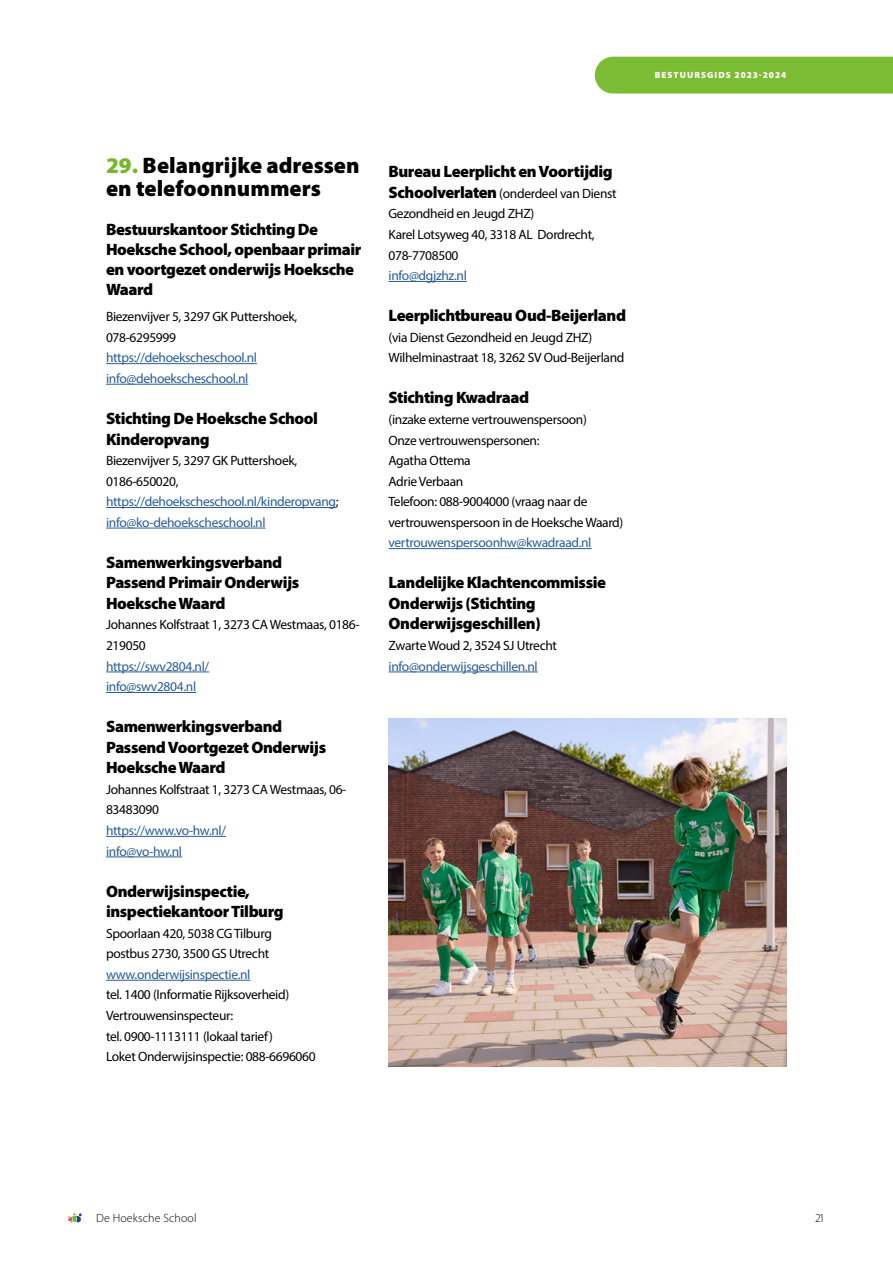
<style>
.page{position:relative;width:893px;height:1263px;background:#fff}
.page>*{position:absolute;margin:0;border:0;box-sizing:border-box;transform-origin:0 0}
.t1{font:900 22.5px/22.5px "Myriad Pro";color:#000}
.t2{font:900 16.5px/20.5px "Myriad Pro";letter-spacing:-.025em;color:#000}
.t3{font:13.5px/20.5px "Myriad Pro";letter-spacing:-.025em;color:#000}
.t4{font:13.5px/20.5px "Myriad Pro";letter-spacing:-.025em;color:#275b9b}
.t5{font:300 12px "Myriad Pro";letter-spacing:.01em;color:#000}
.t6{font:900 9px "Myriad Pro";letter-spacing:.12em;color:#fff}
.s1{color:#76b82a}
.s2{color:#000}
.s3{font-weight:900;font-size:16.5px}
</style>
<div class="page">
<svg style="left:68px;top:1213px;width:14px;height:10px"></svg>
<div style="left:595px;top:57px;width:298px;height:37px;background:#7cbb34"></div>
<hr style="left:106px;top:363px;width:151px;height:1px;background:#275b9b">
<hr style="left:106px;top:384px;width:142px;height:1px;background:#275b9b">
<hr style="left:106px;top:507px;width:230px;height:1px;background:#275b9b">
<hr style="left:106px;top:528px;width:160px;height:1px;background:#275b9b">
<hr style="left:106px;top:672px;width:103px;height:1px;background:#275b9b">
<hr style="left:106px;top:692px;width:90px;height:1px;background:#275b9b">
<hr style="left:106px;top:836px;width:120px;height:1px;background:#275b9b">
<hr style="left:106px;top:856px;width:76px;height:1px;background:#275b9b">
<hr style="left:106px;top:980px;width:144px;height:1px;background:#275b9b">
<hr style="left:389px;top:281px;width:78px;height:1px;background:#275b9b">
<hr style="left:389px;top:548px;width:202px;height:1px;background:#275b9b">
<hr style="left:389px;top:672px;width:149px;height:1px;background:#275b9b">
<img style="left:389px;top:719px;width:398px;height:348px">
<p class="t6" style="left:655px;top:69px;width:133px">BESTUURSGIDS 2023-2024</p>
<h1 class="t1" style="left:106px;top:154px;width:255px"><span class="s1">29.</span> Belangrijke adressen en telefoonnummers</h1>
<p class="t2" style="left:106px;top:219px;width:257px;line-height:19.8px">Bestuurskantoor Stichting De<br>Hoeksche School, openbaar primair en voortgezet onderwijs Hoeksche<br>Waard</p>
<p class="t3" style="left:106px;top:306px;width:193px">Biezenvijver 5, 3297 GK Puttershoek,<br>078-6295999</p>
<p class="t4" style="left:106px;top:347px;width:152px">https://dehoekscheschool.nl info@dehoekscheschool.nl</p>
<p class="t2" style="left:106px;top:407px;width:214px">Stichting De Hoeksche School<br>Kinderopvang</p>
<p class="t4" style="left:106px;top:450px;width:234px"><span class="s2">Biezenvijver 5, 3297 GK Puttershoek, 0186-650020, </span>https://dehoekscheschool.nl/kinderopvang<span class="s2">; </span>info@ko-dehoekscheschool.nl</p>
<p class="t2" style="left:106px;top:551px;width:195px">Samenwerkingsverband<br>Passend Primair Onderwijs<br>Hoeksche Waard</p>
<p class="t3" style="left:106px;top:614px;width:255px">Johannes Kolfstraat 1, 3273 CA Westmaas, 0186-<br>219050</p>
<p class="t4" style="left:106px;top:655px;width:105px">https://swv2804.nl/ info@swv2804.nl</p>
<p class="t2" style="left:106px;top:716px;width:222px">Samenwerkingsverband<br>Passend Voortgezet Onderwijs<br>Hoeksche Waard</p>
<p class="t3" style="left:106px;top:779px;width:242px">Johannes Kolfstraat 1, 3273 CA Westmaas, 06-<br>83483090</p>
<p class="t4" style="left:106px;top:820px;width:122px">https://www.vo-hw.nl/ info@vo-hw.nl</p>
<p class="t2" style="left:106px;top:880px;width:179px">Onderwijsinspectie, inspectiekantoor Tilburg</p>
<p class="t3" style="left:106px;top:923px;width:167px">Spoorlaan 420, 5038 CG Tilburg postbus 2730, 3500 GS Utrecht</p>
<p class="t4" style="left:106px;top:964px;width:146px">www.onderwijsinspectie.nl</p>
<p class="t3" style="left:106px;top:984px;width:211px">tel. 1400 (Informatie Rijksoverheid)<br>Vertrouwensinspecteur:<br>tel. 0900-1113111 (lokaal tarief)<br>Loket Onderwijsinspectie: 088-6696060</p>
<p class="t2" style="left:389px;top:161px;width:226px">Bureau Leerplicht en Voortijdig</p>
<p class="t3" style="left:389px;top:183px;width:230px"><span class="s3">Schoolverlaten</span> (onderdeel van Dienst<br>Gezondheid en Jeugd ZHZ)<br>Karel Lotsyweg 40, 3318 AL Dordrecht,<br>078-7708500</p>
<p class="t4" style="left:389px;top:265px;width:80px">info@dgjzhz.nl</p>
<p class="t2" style="left:389px;top:305px;width:239px">Leerplichtbureau Oud-Beijerland</p>
<p class="t3" style="left:388px;top:327px;width:237px">(via Dienst Gezondheid en Jeugd ZHZ)<br>Wilhelminastraat 18, 3262 SV Oud-Beijerland</p>
<p class="t2" style="left:389px;top:387px;width:142px">Stichting Kwadraad</p>
<p class="t3" style="left:388px;top:409px;width:236px">(inzake externe vertrouwenspersoon)<br>Onze vertrouwenspersonen:<br>Agatha Ottema<br>Adrie Verbaan<br>Telefoon: 088-9004000 (vraag naar de vertrouwenspersoon in de Hoeksche Waard)</p>
<p class="t4" style="left:388px;top:532px;width:204px">vertrouwenspersoonhw@kwadraad.nl</p>
<p class="t2" style="left:389px;top:572px;width:219px">Landelijke Klachtencommissie<br>Onderwijs (Stichting<br>Onderwijsgeschillen)</p>
<p class="t3" style="left:389px;top:635px;width:170px">Zwarte Woud 2, 3524 SJ Utrecht</p>
<p class="t4" style="left:389px;top:655px;width:151px">info@onderwijsgeschillen.nl</p>
<p class="t5" style="left:96px;top:1212px;width:102px">De Hoeksche School</p>
<p class="t5" style="left:815px;top:1212px;width:11px">21</p>
</div>
